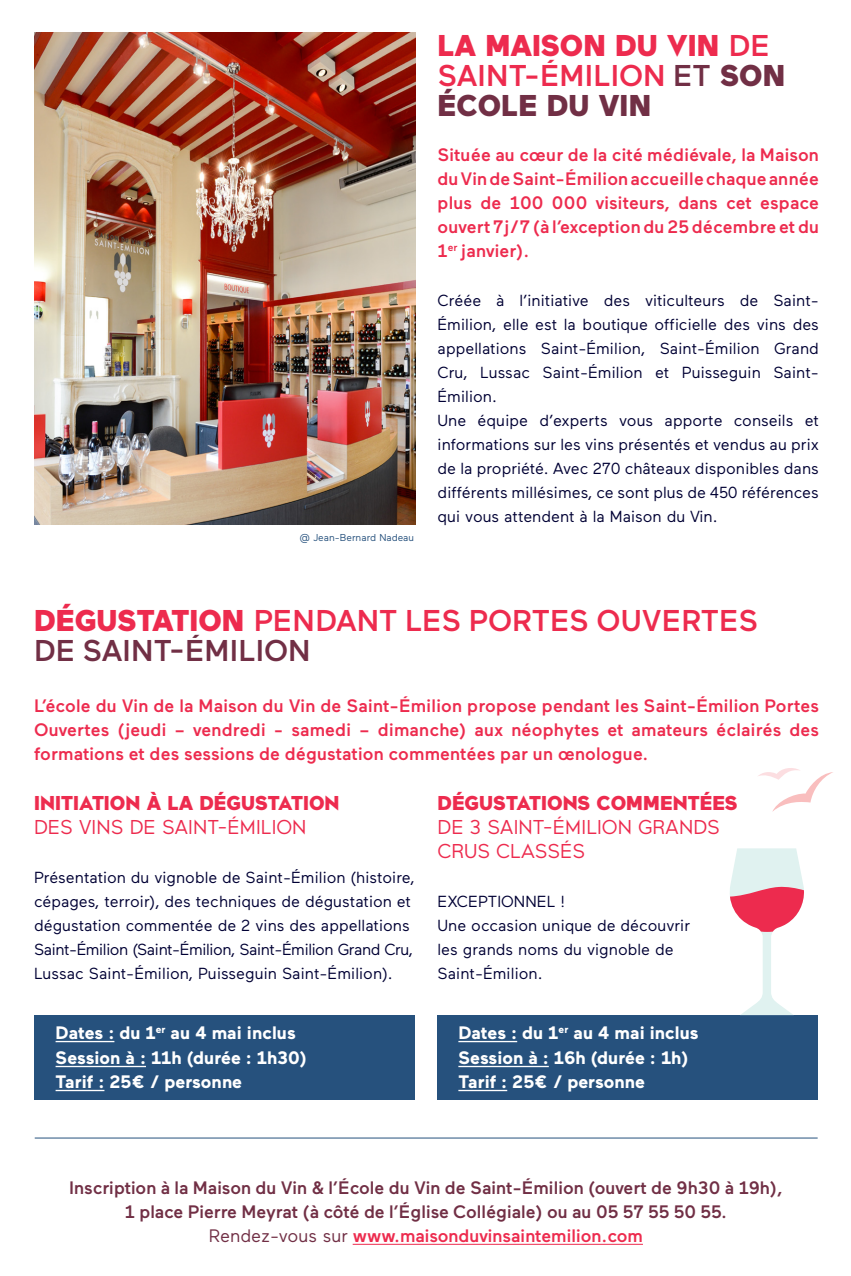
<style>
.page{position:relative;width:851px;height:1276px;background:#fff}
.page>*{position:absolute;margin:0;border:0;box-sizing:border-box;transform-origin:0 0}
.t1{font:500 30px/30px "Maax";color:#ed2b4e}
.t2{font:500 30px "Maax";color:#712f45}
.t3{font:20px/24px "Maax";color:#ed2b4e}
.t4{font:900 20px "Maax";color:#ed2b4e}
.t5{font:500 18px/24px "Maax";letter-spacing:.01em;color:#ed2b4e;text-align:justify}
.t6{font:500 18px/24px "Maax";color:#712f45;text-align:center}
.t7{font:700 18px "Maax";color:#fff}
.t8{font:16px/24px "Maax";color:#000034;text-align:justify}
.t9{font:10px "Maax";color:#26517d}
.s1{font-weight:900}
.s2{color:#712f45}
.s3{font-weight:900;color:#712f45}
.s4{font-weight:400;color:#712f45}
</style>
<div class="page">
<img style="left:34px;top:33px;width:381px;height:491px">
<div style="left:34px;top:1015px;width:381px;height:85px;background:#26517d"></div>
<div style="left:437px;top:1015px;width:380px;height:85px;background:#26517d"></div>
<hr style="left:352px;top:1243px;width:291px;height:1px;background:#ed2b4e">
<svg style="left:730px;top:848px;width:74px;height:167px"></svg>
<hr style="left:56px;top:1065px;width:90px;height:2px;background:#fff">
<hr style="left:56px;top:1089px;width:48px;height:2px;background:#fff">
<hr style="left:458px;top:1065px;width:90px;height:2px;background:#fff">
<hr style="left:458px;top:1089px;width:49px;height:2px;background:#fff">
<hr style="left:35px;top:1137px;width:782px;height:1px;background:#26517d">
<svg style="left:758px;top:768px;width:75px;height:44px"></svg>
<hr style="left:56px;top:1041px;width:58px;height:1px;background:#fff">
<hr style="left:458px;top:1041px;width:59px;height:1px;background:#fff">
<p class="t1" style="left:437px;top:31px;width:349px"><span class="s1">LA MAISON DU VIN</span> DE<br>SAINT-ÉMILION <span class="s2">ET</span> <span class="s3">SON<br>ÉCOLE DU VIN</span></p>
<p class="t9" style="left:299px;top:532px;width:116px">@ Jean-Bernard Nadeau</p>
<p class="t5" style="left:437px;top:143px;width:383px">Située au cœur de la cité médiévale, la Maison du Vin de Saint-Émilion accueille chaque année plus de 100 000 visiteurs, dans cet espace ouvert 7j/7 (à l’exception du 25 décembre et du 1<sup>er</sup> janvier).</p>
<p class="t8" style="left:437px;top:288px;width:383px">Créée à l’initiative des viticulteurs de Saint-Émilion, elle est la boutique officielle des vins des appellations Saint-Émilion, Saint-Émilion Grand Cru, Lussac Saint-Émilion et Puisseguin Saint-Émilion.</p>
<p class="t8" style="left:437px;top:408px;width:383px">Une équipe d’experts vous apporte conseils et informations sur les vins présentés et vendus au prix de la propriété. Avec 270 châteaux disponibles dans différents millésimes, ce sont plus de 450 références qui vous attendent à la Maison du Vin.</p>
<p class="t1" style="left:34px;top:605px;width:725px"><span class="s1">DÉGUSTATION</span> PENDANT LES PORTES OUVERTES</p>
<p class="t2" style="left:34px;top:634px;width:278px">DE SAINT-ÉMILION</p>
<p class="t5" style="left:34px;top:693px;width:786px">L’école du Vin de la Maison du Vin de Saint-Émilion propose pendant les Saint-Émilion Portes Ouvertes (jeudi – vendredi - samedi – dimanche) aux néophytes et amateurs éclairés des formations et des sessions de dégustation commentées par un œnologue.</p>
<p class="t4" style="left:34px;top:791px;width:307px">INITIATION À LA DÉGUSTATION</p>
<p class="t3" style="left:34px;top:815px;width:274px">DES VINS DE SAINT-ÉMILION</p>
<p class="t8" style="left:34px;top:865px;width:382px;text-align:left">Présentation du vignoble de Saint-Émilion (histoire, cépages, terroir), des techniques de dégustation et dégustation commentée de 2 vins des appellations Saint-Émilion (Saint-Émilion, Saint-Émilion Grand Cru, Lussac Saint-Émilion, Puisseguin Saint-Émilion).</p>
<p class="t3" style="left:437px;top:791px;width:301px"><span class="s1">DÉGUSTATIONS COMMENTÉES<br></span>DE 3 SAINT-ÉMILION GRANDS<br>CRUS CLASSÉS</p>
<p class="t8" style="left:437px;top:889px;width:254px;text-align:left">EXCEPTIONNEL !<br>Une occasion unique de découvrir les grands noms du vignoble de<br>Saint-Émilion.</p>
<p class="t7" style="left:56px;top:1023px;width:242px">Dates : du 1<sup>er</sup> au 4 mai inclus</p>
<p class="t7" style="left:458px;top:1023px;width:242px">Dates : du 1<sup>er</sup> au 4 mai inclus</p>
<p class="t7" style="left:56px;top:1048px;width:253px">Session à : 11h (durée : 1h30)</p>
<p class="t7" style="left:56px;top:1072px;width:188px">Tarif : 25€ / personne</p>
<p class="t7" style="left:458px;top:1048px;width:231px">Session à : 16h (durée : 1h)</p>
<p class="t7" style="left:458px;top:1072px;width:188px">Tarif : 25€ / personne</p>
<p class="t6" style="left:69px;top:1175px;width:714px">Inscription à la Maison du Vin &amp; l’École du Vin de Saint-Émilion (ouvert de 9h30 à 19h),<br>1 place Pierre Meyrat (à côté de l’Église Collégiale) ou au 05 57 55 50 55.</p>
<p class="t5" style="left:209px;top:1223px;width:435px"><span class="s4">Rendez-vous sur</span> www.maisonduvinsaintemilion.com</p>
</div>
